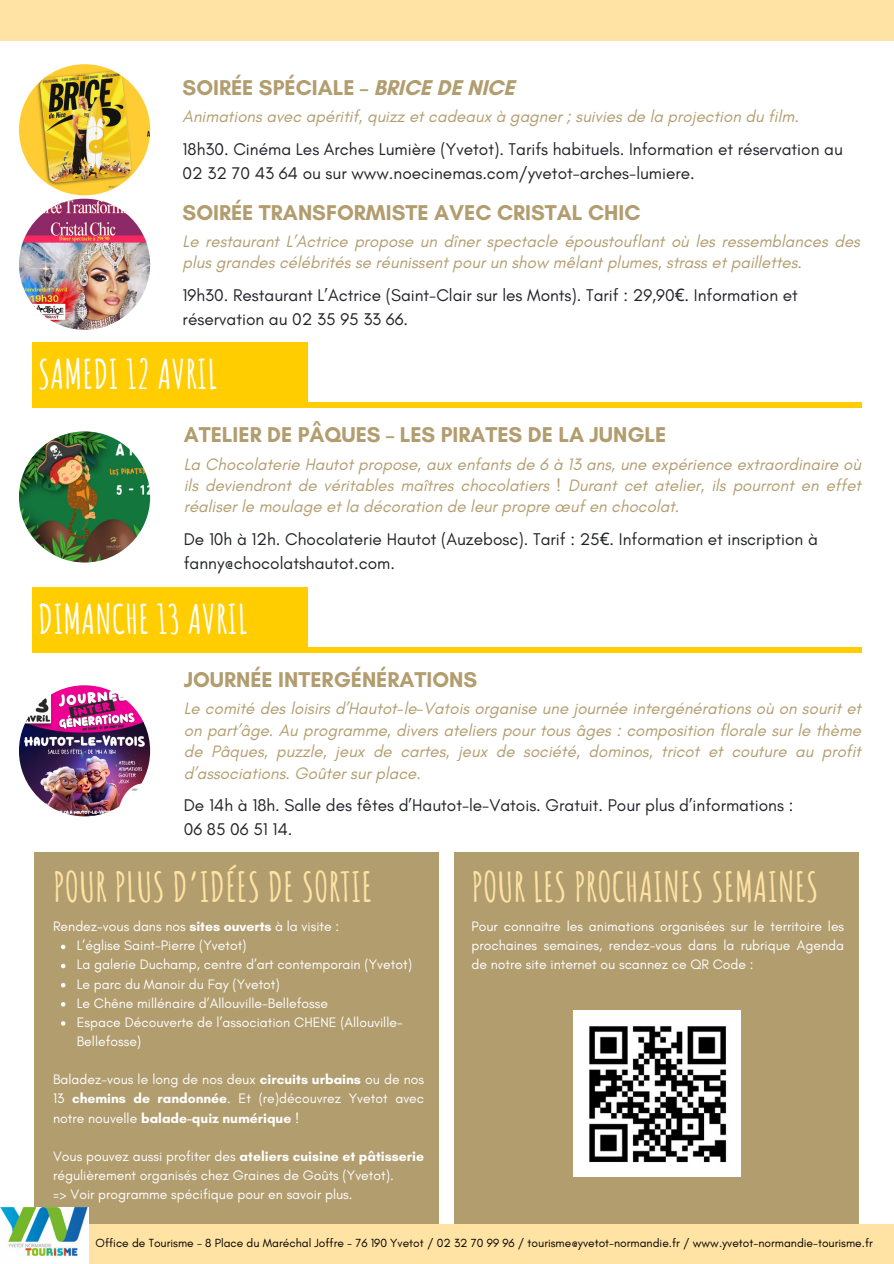
<style>
.page{position:relative;width:894px;height:1264px;background:#fff}
.page>*{position:absolute;margin:0;border:0;box-sizing:border-box;transform-origin:0 0}
.t1{font:700 40.5px "Amatic SC";color:#ffe3a4}
.t2{font:700 39.9px "Amatic SC";color:#fff}
.t3{font:700 21.75px "Glacial Indifference";color:#b29d6f}
.t4{font:17.25px/23.7px "Glacial Indifference";color:#212227}
.t5{font:italic 16.8px/21.5px "Glacial Indifference";color:#b29d6f;text-align:justify}
.t6{font:13.95px/19.2px "Glacial Indifference";color:#fff}
.t7{font:12px "Glacial Indifference";color:#000}
.s1{font-family:"Noto Sans"}
.s2{font-weight:700}
</style>
<div class="page">
<div style="left:0;top:1224px;width:893px;height:39px;background:#ffe3a4"></div>
<div style="left:0;top:0;width:893px;height:41px;background:#ffe3a4"></div>
<div style="left:34px;top:852px;width:404px;height:371px;background:#b29d6f"></div>
<img style="left:0;top:1207px;width:89px;height:56px">
<div style="left:454px;top:852px;width:404px;height:371px;background:#b29d6f"></div>
<img style="left:573px;top:1010px;width:167px;height:166px">
<svg style="left:61px;top:944px;width:4px;height:5px"></svg>
<svg style="left:61px;top:963px;width:4px;height:5px"></svg>
<svg style="left:61px;top:983px;width:4px;height:4px"></svg>
<svg style="left:61px;top:1002px;width:4px;height:4px"></svg>
<svg style="left:61px;top:1021px;width:4px;height:4px"></svg>
<div style="left:32px;top:647px;width:829px;height:5px;background:#ffcd00"></div>
<div style="left:32px;top:587px;width:276px;height:62px;background:#ffcd00"></div>
<img style="left:19px;top:685px;width:131px;height:131px;border-radius:50%">
<div style="left:32px;top:402px;width:829px;height:6px;background:#ffcd00"></div>
<div style="left:32px;top:342px;width:276px;height:63px;background:#ffcd00"></div>
<img style="left:19px;top:431px;width:131px;height:131px;border-radius:50%">
<img style="left:19px;top:64px;width:131px;height:131px;border-radius:50%">
<img style="left:19px;top:199px;width:131px;height:131px;border-radius:50%">
<p class="t3" style="left:182px;top:74px;width:333px">SOIRÉE SPÉCIALE – BRICE DE NICE</p>
<p class="t5" style="left:182px;top:105px;width:617px">Animations avec apéritif, quizz et cadeaux à gagner ; suivies de la projection du film.</p>
<h4 class="t4" style="left:182px;top:137px;width:661px">18h30. Cinéma Les Arches Lumière (Yvetot). Tarifs habituels. Information et réservation au<br>02 32 70 43 64 ou sur www.noecinemas.com/yvetot-arches-lumiere.</h4>
<h1 class="t3" style="left:182px;top:199px;width:459px">SOIRÉE TRANSFORMISTE AVEC CRISTAL CHIC</h1>
<h4 class="t5" style="left:182px;top:230px;width:678px">Le restaurant L’Actrice propose un dîner spectacle époustouflant où les ressemblances des plus grandes célébrités se réunissent pour un show mêlant plumes, strass et paillettes.</h4>
<p class="t4" style="left:182px;top:283px;width:616px">19h30. Restaurant L’Actrice (Saint-Clair sur les Monts). Tarif : 29,90<span class="s1">€</span>. Information et réservation au 02 35 95 33 66.</p>
<h1 class="t2" style="left:38px;top:348px;width:181px">SAMEDI 12 AVRIL</h1>
<h4 class="t3" style="left:184px;top:422px;width:484px">ATELIER DE PÂQUES – LES PIRATES DE LA JUNGLE</h4>
<p class="t5" style="left:184px;top:453px;width:678px">La Chocolaterie Hautot propose, aux enfants de 6 à 13 ans, une expérience extraordinaire où ils deviendront de véritables maîtres chocolatiers ! Durant cet atelier, ils pourront en effet réaliser le moulage et la décoration de leur propre œuf en chocolat.</p>
<p class="t4" style="left:184px;top:527px;width:635px">De 10h à 12h. Chocolaterie Hautot (Auzebosc). Tarif : 25<span class="s1">€</span>. Information et inscription à fanny@chocolatshautot.com.</p>
<h1 class="t2" style="left:38px;top:593px;width:211px">DIMANCHE 13 AVRIL</h1>
<p class="t3" style="left:184px;top:666px;width:295px">JOURNÉE INTERGÉNÉRATIONS</p>
<h2 class="t5" style="left:184px;top:697px;width:678px">Le comité des loisirs d’Hautot-le-Vatois organise une journée intergénérations où on sourit et on part’âge. Au programme, divers ateliers pour tous âges : composition florale sur le thème de Pâques, puzzle, jeux de cartes, jeux de société, dominos, tricot et couture au profit d’associations. Goûter sur place.</h2>
<h3 class="t4" style="left:184px;top:793px;width:611px">De 14h à 18h. Salle des fêtes d’Hautot-le-Vatois. Gratuit. Pour plus d’informations :<br>06 85 06 51 14.</h3>
<p class="t1" style="left:53px;top:860px;width:321px">POUR PLUS D’IDÉES DE SORTIE</p>
<h2 class="t6" style="left:53px;top:916px;width:287px">Rendez-vous dans nos <span class="s2">sites ouverts</span> à la visite :</h2>
<h3 class="t6" style="left:77px;top:935px;width:171px">L’église Saint-Pierre (Yvetot)</h3>
<h3 class="t6" style="left:77px;top:954px;width:336px">La galerie Duchamp, centre d’art contemporain (Yvetot)</h3>
<h2 class="t6" style="left:77px;top:974px;width:204px">Le parc du Manoir du Fay (Yvetot)</h2>
<h3 class="t6" style="left:77px;top:993px;width:252px">Le Chêne millénaire d’Allouville-Bellefosse</h3>
<h3 class="t6" style="left:77px;top:1012px;width:327px">Espace Découverte de l’association CHENE (Allouville-<br>Bellefosse)</h3>
<h1 class="t6" style="left:53px;top:1069px;width:372px;text-align:justify">Baladez-vous le long de nos deux <span class="s2">circuits urbains</span> ou de nos 13 <span class="s2">chemins de randonnée</span>. Et (re)découvrez Yvetot avec notre nouvelle <span class="s2">balade-quiz numérique</span> !</h1>
<p class="t6" style="left:53px;top:1146px;width:372px">Vous pouvez aussi profiter des <span class="s2">ateliers cuisine et pâtisserie </span>régulièrement organisés chez Graines de Goûts (Yvetot).<br>=&gt; Voir programme spécifique pour en savoir plus.</p>
<h3 class="t1" style="left:471px;top:860px;width:348px">POUR LES PROCHAINES SEMAINES</h3>
<h2 class="t6" style="left:471px;top:916px;width:374px;text-align:justify">Pour connaitre les animations organisées sur le territoire les prochaines semaines, rendez-vous dans la rubrique Agenda de notre site internet ou scannez ce QR Code :</h2>
<p class="t7" style="left:96px;top:1235px;width:778px">Office de Tourisme - 8 Place du Maréchal Joffre - 76 190 Yvetot / 02 32 70 99 96 / tourisme@yvetot-normandie.fr / www.yvetot-normandie-tourisme.fr</p>
</div>
